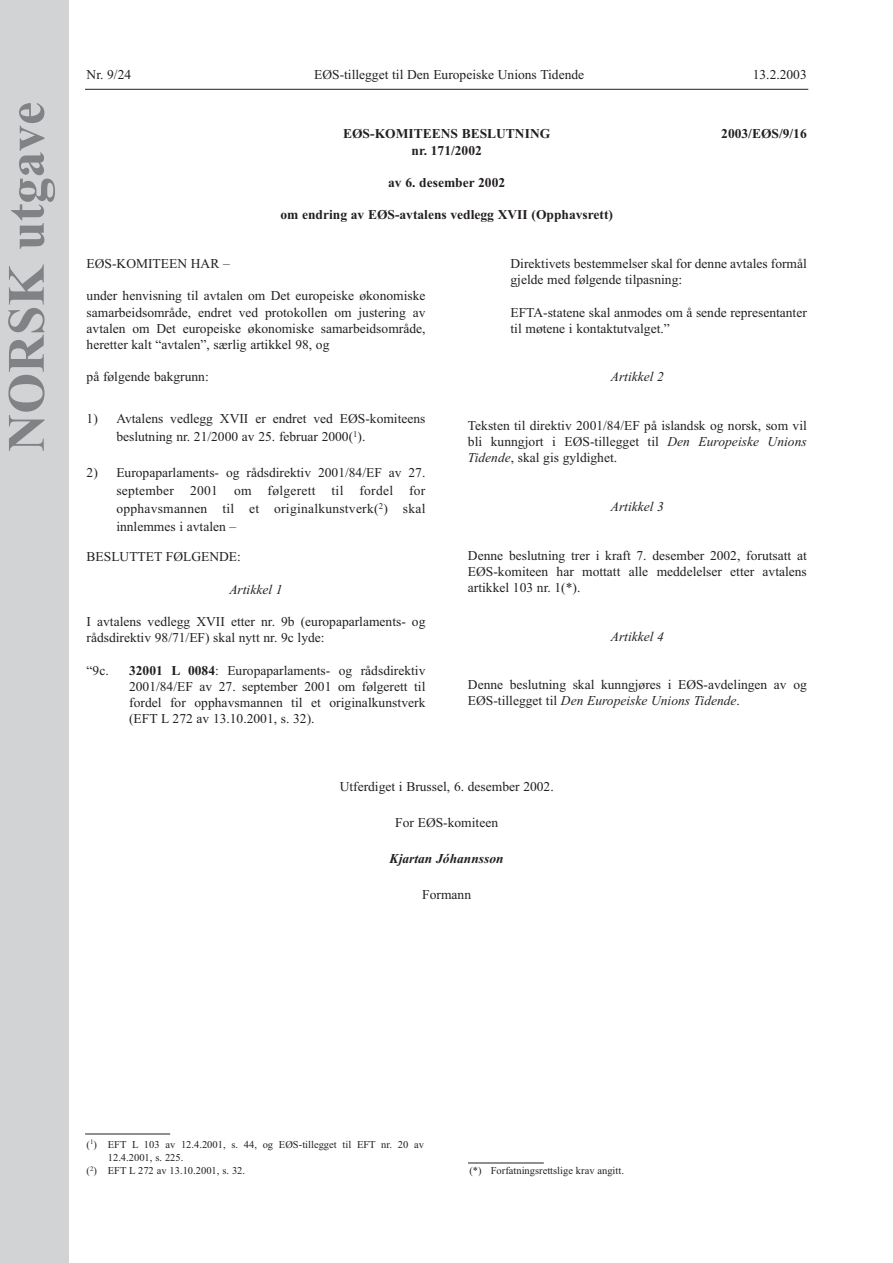
<style>
.page{position:relative;width:893px;height:1263px;background:#fff}
.page>*{position:absolute;margin:0;border:0;box-sizing:border-box;transform-origin:0 0}
.t1{font:700 52.5px "Times New Roman";color:#808285}
.t2{font:13.5px/16.2px "Times New Roman";color:#231f20;text-align:justify}
.t3{font:700 13.5px/16.2px "Times New Roman";color:#231f20;text-align:center}
.t4{font:italic 13.5px "Times New Roman";color:#231f20}
.t5{font:italic 700 13.5px "Times New Roman";color:#231f20}
.t6{font:10.5px "Times New Roman";color:#231f20}
.s1{font-weight:700}
.s2{font-style:italic}
</style>
<div class="page">
<hr style="left:85px;top:89px;width:723px;height:1px;background:#231f20">
<div style="left:0;top:0;width:68px;height:1263px;background:#d1d3d4"></div>
<hr style="left:85px;top:1134px;width:85px;height:1px;background:#231f20">
<hr style="left:468px;top:1163px;width:75px;height:1px;background:#231f20">
<h1 class="t1" style="left:9px;top:452px;width:351px;rotate:-90deg">NORSK utgave</h1>
<p class="t2" style="left:87px;top:68px;width:46px">Nr. 9/24</p>
<p class="t2" style="left:314px;top:68px;width:271px">EØS-tillegget til Den Europeiske Unions Tidende</p>
<p class="t2" style="left:752px;top:68px;width:55px">13.2.2003</p>
<p class="t3" style="left:343px;top:127px;width:209px">EØS-KOMITEENS BESLUTNING nr. 171/2002</p>
<p class="t3" style="left:388px;top:176px;width:119px">av 6. desember 2002</p>
<p class="t3" style="left:280px;top:208px;width:334px">om endring av EØS-avtalens vedlegg XVII (Opphavsrett)</p>
<p class="t3" style="left:721px;top:127px;width:87px">2003/EØS/9/16</p>
<p class="t2" style="left:87px;top:257px;width:145px">EØS-KOMITEEN HAR –</p>
<p class="t2" style="left:87px;top:289px;width:340px">under henvisning til avtalen om Det europeiske økonomiske samarbeidsområde, endret ved protokollen om justering av avtalen om Det europeiske økonomiske samarbeidsområde, heretter kalt “avtalen”, særlig artikkel 98, og</p>
<p class="t2" style="left:87px;top:370px;width:124px">på følgende bakgrunn:</p>
<p class="t2" style="left:116px;top:411px;width:310px;line-height:18px;text-indent:-30px">1) Avtalens vedlegg XVII er endret ved EØS-komiteens beslutning nr. 21/2000 av 25. februar 2000(<sup>1</sup>).</p>
<p class="t2" style="left:116px;top:465px;width:310px;line-height:18px;text-indent:-30px">2) Europaparlaments- og rådsdirektiv 2001/84/EF av 27. september 2001 om følgerett til fordel for opphavsmannen til et originalkunstverk(<sup>2</sup>) skal innlemmes i avtalen –</p>
<p class="t2" style="left:87px;top:550px;width:156px">BESLUTTET FØLGENDE:</p>
<p class="t4" style="left:229px;top:584px;width:55px">Artikkel 1</p>
<p class="t2" style="left:87px;top:615px;width:340px">I avtalens vedlegg XVII etter nr. 9b (europaparlaments- og rådsdirektiv 98/71/EF) skal nytt nr. 9c lyde:</p>
<p class="t2" style="left:87px;top:663px;width:24px">“9c.</p>
<p class="t2" style="left:129px;top:663px;width:298px"><span class="s1">32001 L 0084</span>: Europaparlaments- og rådsdirektiv 2001/84/EF av 27. september 2001 om følgerett til fordel for opphavsmannen til et originalkunstverk (EFT L 272 av 13.10.2001, s. 32).</p>
<p class="t2" style="left:510px;top:257px;width:298px">Direktivets bestemmelser skal for denne avtales formål gjelde med følgende tilpasning:</p>
<p class="t2" style="left:510px;top:305px;width:298px">EFTA-statene skal anmodes om å sende representanter til møtene i kontaktutvalget.”</p>
<p class="t4" style="left:610px;top:372px;width:55px">Artikkel 2</p>
<p class="t2" style="left:468px;top:419px;width:340px">Teksten til direktiv 2001/84/EF på islandsk og norsk, som vil bli kunngjort i EØS-tillegget til <span class="s2">Den Europeiske Unions Tidende</span>, skal gis gyldighet.</p>
<p class="t4" style="left:610px;top:502px;width:55px">Artikkel 3</p>
<p class="t2" style="left:468px;top:548px;width:340px">Denne beslutning trer i kraft 7. desember 2002, forutsatt at EØS-komiteen har mottatt alle meddelelser etter avtalens artikkel 103 nr. 1(*).</p>
<p class="t4" style="left:610px;top:631px;width:55px">Artikkel 4</p>
<p class="t2" style="left:468px;top:678px;width:340px">Denne beslutning skal kunngjøres i EØS-avdelingen av og<br>EØS-tillegget til <span class="s2">Den Europeiske Unions Tidende</span>.</p>
<p class="t2" style="left:340px;top:780px;width:215px">Utferdiget i Brussel, 6. desember 2002.</p>
<p class="t2" style="left:395px;top:816px;width:104px">For EØS-komiteen</p>
<p class="t5" style="left:389px;top:854px;width:116px">Kjartan Jóhannsson</p>
<p class="t2" style="left:422px;top:888px;width:50px">Formann</p>
<p class="t6" style="left:87px;top:1141px;width:339px">(<sup>1</sup>) EFT L 103 av 12.4.2001, s. 44, og EØS-tillegget til EFT nr. 20 av</p>
<p class="t6" style="left:108px;top:1153px;width:77px">12.4.2001, s. 225.</p>
<p class="t6" style="left:87px;top:1167px;width:160px">(<sup>2</sup>) EFT L 272 av 13.10.2001, s. 32.</p>
<p class="t6" style="left:469px;top:1167px;width:156px">(*) Forfatningsrettslige krav angitt.</p>
</div>
